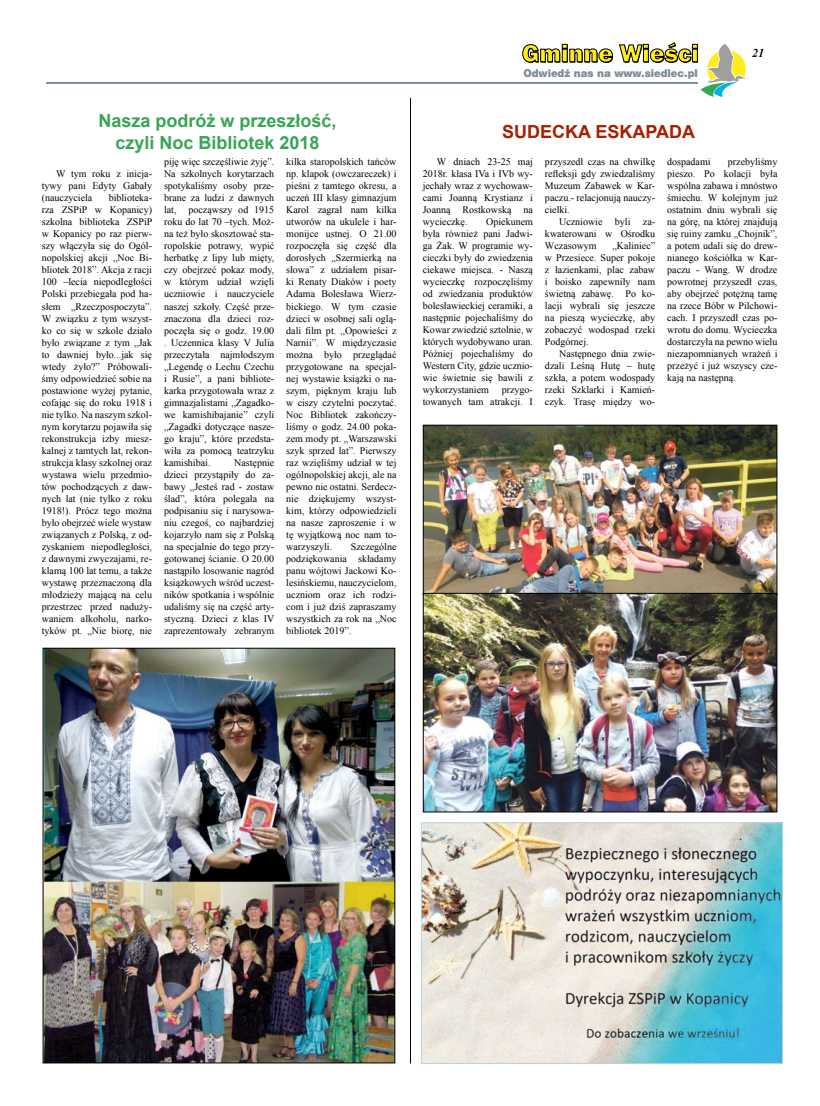
<style>
.page{position:relative;width:820px;height:1106px;background:#fff}
.page>*{position:absolute;margin:0;border:0;box-sizing:border-box;transform-origin:0 0}
.t1{font:700 18px/21.6px "Arial";color:#38a555;text-align:center}
.t2{font:700 18px "Arial";color:#a72000}
.t3{font:italic 700 12px "Times New Roman";color:#000}
.t4{font:10px/12px "Times New Roman";color:#000;text-align:justify}
.t5{font:10px "Swis 721 Blk 2 EU";color:#7f8c9a}
</style>
<div class="page">
<svg style="left:522px;top:43px;width:224px;height:54px"></svg>
<hr style="left:46px;top:82px;width:651px;height:2px;background:#7f8c9a">
<img style="left:45px;top:649px;width:348px;height:412px">
<div style="left:43px;top:647px;width:352px;height:416px;border:1px solid #000"></div>
<img style="left:424px;top:426px;width:351px;height:167px">
<div style="left:422px;top:424px;width:355px;height:171px;border:1px solid #000"></div>
<img style="left:422px;top:824px;width:358px;height:237px">
<div style="left:420px;top:822px;width:362px;height:241px;border:1px solid #bcd2dc"></div>
<img style="left:424px;top:595px;width:351px;height:215px">
<div style="left:422px;top:593px;width:355px;height:219px;border:1px solid #000"></div>
<hr style="left:410px;top:98px;width:1px;height:965px;background:#000">
<h1 class="t1" style="left:98px;top:110px;width:240px">Nasza podróż w przeszłość, czyli Noc Bibliotek 2018</h1>
<p class="t4" style="left:42px;top:168px;width:112px;text-indent:14px">W tym roku z inicja&shy;tywy pani Edyty Gabały (nauczyciela</p>
<p class="t4" style="left:42px;top:192px;width:112px;text-indent:67px">biblioteka&shy;rza ZSPiP w Kopanicy) szkolna biblioteka ZSPiP w Kopanicy po raz pierw&shy;szy włączyła się do Ogól&shy;nopolskiej akcji „Noc Bi&shy;bliotek 2018”. Akcja z racji 100 –lecia niepodległości Polski przebiegała pod ha&shy;słem „Rzeczpospoczyta”.<br>W związku z tym wszyst&shy;ko co się w szkole działo było związane z tym „Jak to dawniej było...jak się wtedy żyło?” Próbowali&shy;śmy odpowiedzieć sobie na postawione wyżej pytanie, cofając się do roku 1918 i nie tylko. Na naszym szkol&shy;nym korytarzu pojawiła się rekonstrukcja izby miesz&shy;kalnej z tamtych lat, rekon&shy;strukcja klasy szkolnej oraz wystawa wielu przedmio&shy;tów pochodzących z daw&shy;nych lat (nie tylko z roku 1918!). Prócz tego można było obejrzeć wiele wystaw związanych z Polską, z od&shy;zyskaniem niepodległości, z dawnymi zwyczajami, re&shy;klamą 100 lat temu, a także wystawę przeznaczoną dla młodzieży mającą na celu przestrzec przed naduży&shy;waniem alkoholu, narko&shy;tyków pt. „Nie biorę, nie</p>
<p class="t4" style="left:164px;top:156px;width:112px">piję więc szczęśliwie żyję”.<br>Na szkolnych korytarzach spotykaliśmy osoby prze&shy;brane za ludzi z dawnych lat, począwszy od 1915 roku do lat 70 –tych. Moż&shy;na też było skosztować sta&shy;ropolskie potrawy, wypić herbatkę z lipy lub mięty, czy obejrzeć pokaz mody, w którym udział wzięli uczniowie i nauczyciele naszej szkoły. Część prze&shy;znaczona dla dzieci roz&shy;poczęła się o godz. 19.00 . Uczennica klasy V Julia przeczytała najmłodszym „Legendę o Lechu Czechu i Rusie”, a pani bibliote&shy;karka przygotowała wraz z gimnazjalistami „Zagadko&shy;we kamishibajanie” czyli „Zagadki dotyczące nasze&shy;go kraju”, które przedsta&shy;wiła za pomocą teatrzyku kamishibai.</p>
<p class="t4" style="left:164px;top:456px;width:112px;text-indent:70px">Następnie dzieci przystąpiły do za&shy;bawy „Jesteś rad - zostaw ślad”, która polegała na podpisaniu się i narysowa&shy;niu czegoś, co najbardziej kojarzyło nam się z Polską na specjalnie do tego przy&shy;gotowanej ścianie. O 20.00 nastąpiło losowanie nagród książkowych wśród uczest&shy;ników spotkania i wspólnie udaliśmy się na część arty&shy;styczną. Dzieci z klas IV zaprezentowały zebranym</p>
<p class="t4" style="left:286px;top:156px;width:112px">kilka staropolskich tańców np. klapok (owczareczek) i pieśni z tamtego okresu, a uczeń III klasy gimnazjum Karol zagrał nam kilka utworów na ukulele i har&shy;monijce ustnej. O 21.00 rozpoczęła się część dla dorosłych „Szermierką na słowa” z udziałem pisar&shy;ki Renaty Diaków i poety Adama Bolesława Wierz&shy;bickiego. W tym czasie dzieci w osobnej sali oglą&shy;dali film pt. „Opowieści z Narnii”. W międzyczasie można było przeglądać przygotowane na specjal&shy;nej wystawie książki o na&shy;szym, pięknym kraju lub w ciszy czytelni poczytać.<br>Noc Bibliotek zakończy&shy;liśmy o godz. 24.00 poka&shy;zem mody pt. „Warszawski szyk sprzed lat”. Pierwszy raz wzięliśmy udział w tej ogólnopolskiej akcji, ale na pewno nie ostatni. Serdecz&shy;nie dziękujemy wszyst&shy;kim, którzy odpowiedzieli na nasze zaproszenie i w tę wyjątkową noc nam to&shy;warzyszyli.</p>
<p class="t4" style="left:286px;top:540px;width:112px;text-indent:65px">Szczególne podziękowania składamy panu wójtowi Jackowi Ko&shy;lesińskiemu, nauczycielom, uczniom oraz ich rodzi&shy;com i już dziś zapraszamy wszystkich za rok na „Noc bibliotek 2019”.</p>
<p class="t5" style="left:523px;top:66px;width:176px">Odwiedź nas na www.siedlec.pl</p>
<h1 class="t2" style="left:502px;top:120px;width:195px">SUDECKA ESKAPADA</h1>
<p class="t3" style="left:751px;top:45px;width:13px">21</p>
<p class="t4" style="left:422px;top:156px;width:112px;text-indent:14px">W dniach 23-25 maj 2018r. klasa IVa i IVb wy&shy;jechały wraz z wychowaw&shy;cami Joanną Krystianz i Joanną Rostkowską na wycieczkę.</p>
<p class="t4" style="left:422px;top:216px;width:112px;text-indent:63px">Opiekunem była również pani Jadwi&shy;ga Żak. W programie wy&shy;cieczki były do zwiedzenia ciekawe miejsca. - Naszą wycieczkę rozpoczęliśmy od zwiedzania produktów bolesławieckiej ceramiki, a następnie pojechaliśmy do Kowar zwiedzić sztolnie, w których wydobywano uran.<br>Później pojechaliśmy do Western City, gdzie ucznio&shy;wie świetnie się bawili z wykorzystaniem</p>
<p class="t4" style="left:422px;top:384px;width:112px;text-align:right">przygo-<br>towanych tam atrakcji. I</p>
<p class="t4" style="left:544px;top:156px;width:112px">przyszedł czas na chwilkę refleksji gdy zwiedzaliśmy Muzeum Zabawek w Kar&shy;paczu.- relacjonują nauczy&shy;cielki.</p>
<p class="t4" style="left:544px;top:216px;width:112px;text-indent:14px">Uczniowie byli za&shy;kwaterowani w Ośrodku Wczasowym</p>
<p class="t4" style="left:544px;top:240px;width:112px;text-indent:67px">„Kaliniec” w Przesiece. Super pokoje z łazienkami, plac zabaw i boisko zapewniły nam świetną zabawę. Po ko&shy;lacji wybrali się jeszcze na pieszą wycieczkę, aby zobaczyć wodospad rzeki Podgórnej.</p>
<p class="t4" style="left:544px;top:348px;width:112px;text-indent:14px">Następnego dnia zwie&shy;dzali Leśną Hutę – hutę szkła, a potem wodospady rzeki Szklarki i Kamień&shy;czyk. Trasę między wo-</p>
<p class="t4" style="left:667px;top:156px;width:112px;text-indent:61px">przebyliśmy pieszo. Po kolacji była wspólna zabawa i mnóstwo śmiechu. W kolejnym już ostatnim dniu wybrali się na górę, na której znajdują się ruiny zamku „Chojnik”, a potem udali się do drew&shy;nianego kościółka w Kar&shy;paczu - Wang. W drodze powrotnej przyszedł czas, aby obejrzeć potężną tamę na rzece Bóbr w Pilchowi&shy;cach. I przyszedł czas po&shy;wrotu do domu. Wycieczka dostarczyła na pewno wielu niezapomnianych wrażeń i przeżyć i już wszyscy cze&shy;kają na następną.</p>
<p class="t4" style="left:667px;top:156px;width:45px">dospadami</p>
</div>
